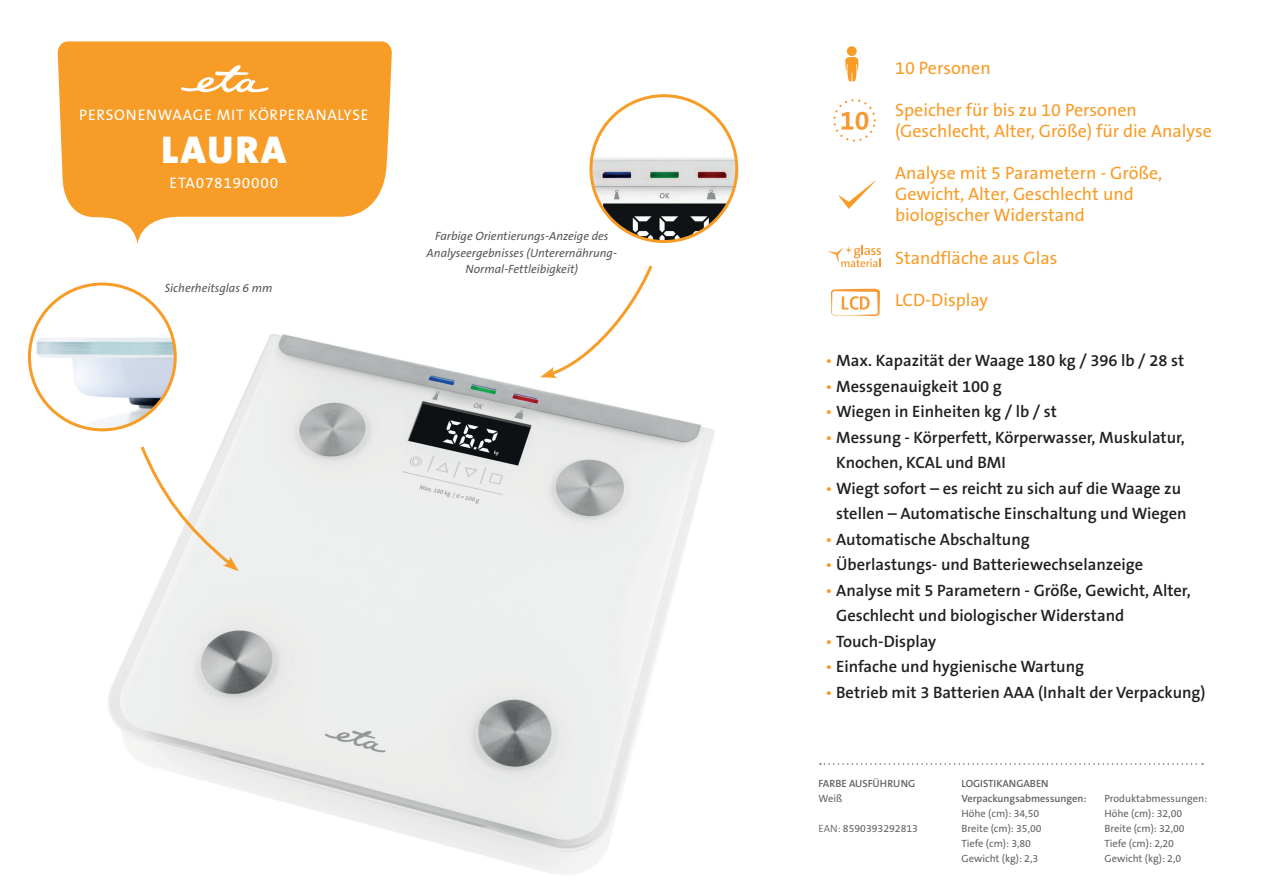
<style>
.page{position:relative;width:1263px;height:893px;background:#fff}
.page>*{position:absolute;margin:0;border:0;box-sizing:border-box;transform-origin:0 0}
.t1{font:900 39px "The Sans CE B9";letter-spacing:.065em;color:#fff}
.t2{font:18px/21px "The Sans CE B5 Plain";color:#f89c28}
.t3{font:600 16.5px/25.5px "The Sans CE B6";color:#231f20}
.t4{font:15.45px "The Sans CE B5 Plain";letter-spacing:.05em;color:#fff}
.t5{font:italic 12px/16.5px "The Sans CE B5";color:#57585a;text-align:center}
.t6{font:10.5px "The Sans CE B5 Plain";color:#636366}
.t7{font:600 10.5px "The Sans CE B6";color:#636366}
.s1{font-family:"The Sans CE B5 Plain";font-weight:400;color:#f89c28}
.s2{font-family:"The Sans CE B4";font-weight:300}
</style>
<div class="page">
<img style="left:82px;top:313px;width:632px;height:562px">
<svg style="left:58px;top:41px;width:334px;height:203px;fill:#f89c28"></svg>
<img style="left:29px;top:284px;width:146px;height:146px;border-radius:73px">
<div style="left:28px;top:283px;width:149px;height:148px;border:3px solid #f89c28;border-radius:50%"></div>
<img style="left:591px;top:96px;width:146px;height:146px;border-radius:73px">
<div style="left:589px;top:94px;width:149px;height:149px;border:3px solid #f89c28;border-radius:50%"></div>
<svg style="left:820px;top:763px;width:383px;height:2px"></svg>
<svg style="left:181px;top:65px;width:87px;height:27px"></svg>
<svg style="left:138px;top:443px;width:101px;height:128px"></svg>
<svg style="left:540px;top:265px;width:115px;height:113px"></svg>
<div style="left:847px;top:46px;width:10px;height:10px;background:#f89c28;border-radius:50%"></div>
<svg style="left:845px;top:57px;width:13px;height:24px"></svg>
<svg style="left:838px;top:181px;width:37px;height:28px"></svg>
<svg style="left:828px;top:245px;width:53px;height:22px"></svg>
<svg style="left:833px;top:99px;width:43px;height:43px"></svg>
<svg style="left:831px;top:289px;width:49px;height:27px"></svg>
<p class="t4" style="left:79px;top:106px;width:291px">PERSONENWAAGE MIT KÖRPERANALYSE</p>
<p class="t1" style="left:162px;top:126px;width:126px">LAURA</p>
<p class="t4" style="left:170px;top:174px;width:110px">ETA078190000</p>
<p class="t5" style="left:165px;top:281px;width:109px">Sicherheitsglas 6 mm</p>
<p class="t5" style="left:427px;top:228px;width:192px">Farbige Orientierungs-Anzeige des<br>Analyseergebnisses (Unterernährung-<br>Normal-Fettleibigkeit)</p>
<p class="t2" style="left:895px;top:58px;width:97px">10 Personen</p>
<p class="t2" style="left:895px;top:100px;width:318px">Speicher für bis zu 10 Personen (Geschlecht, Alter, Größe) für die Analyse</p>
<p class="t2" style="left:895px;top:163px;width:269px">Analyse mit 5 Parametern - Größe,<br>Gewicht, Alter, Geschlecht und biologischer Widerstand</p>
<p class="t2" style="left:895px;top:249px;width:164px">Standfläche aus Glas</p>
<p class="t2" style="left:895px;top:291px;width:95px">LCD-Display</p>
<p class="t3" style="left:826px;top:349px;width:360px"><span class="s1">•</span> Max. Kapazität der Waage 180 kg / 396 lb / 28 st</p>
<p class="t3" style="left:826px;top:374px;width:178px"><span class="s1">•</span> Messgenauigkeit 100 g</p>
<p class="t3" style="left:826px;top:400px;width:233px"><span class="s1">•</span> Wiegen in Einheiten kg / lb / st</p>
<p class="t3" style="left:836px;top:425px;width:350px;text-indent:-11px"><span class="s1">•</span> Messung - Körperfett, Körperwasser, Muskulatur,<br>Knochen, KCAL und BMI</p>
<p class="t3" style="left:836px;top:476px;width:352px;text-indent:-11px"><span class="s1">•</span> Wiegt sofort – es reicht zu sich auf die Waage zu stellen – Automatische Einschaltung und Wiegen</p>
<p class="t3" style="left:826px;top:527px;width:206px"><span class="s1">•</span> Automatische Abschaltung</p>
<p class="t3" style="left:826px;top:553px;width:319px"><span class="s1">•</span> Überlastungs- und Batteriewechselanzeige</p>
<p class="t3" style="left:836px;top:578px;width:356px;text-indent:-11px"><span class="s1">•</span> Analyse mit 5 Parametern - Größe, Gewicht, Alter,<br>Geschlecht und biologischer Widerstand</p>
<p class="t3" style="left:826px;top:629px;width:112px"><span class="s1">•</span> Touch-Display</p>
<p class="t3" style="left:826px;top:655px;width:260px"><span class="s1">•</span> Einfache und hygienische Wartung</p>
<p class="t3" style="left:826px;top:680px;width:381px"><span class="s1">•</span> Betrieb mit 3 Batterien AAA (Inhalt der Verpackung)</p>
<p class="t7" style="left:819px;top:777px;width:98px">FARBE AUSFÜHRUNG</p>
<p class="t6" style="left:819px;top:792px;width:25px">Weiß</p>
<p class="t6" style="left:819px;top:822px;width:101px"><span class="s2">EAN:</span> 8590393292813</p>
<p class="t7" style="left:961px;top:777px;width:89px">LOGISTIKANGABEN</p>
<p class="t7" style="left:961px;top:792px;width:127px">Verpackungsabmessungen:</p>
<p class="t6" style="left:961px;top:807px;width:79px">Höhe (cm): 34,50</p>
<p class="t6" style="left:961px;top:822px;width:82px">Breite (cm): 35,00</p>
<p class="t6" style="left:961px;top:837px;width:71px">Tiefe (cm): 3,80</p>
<p class="t6" style="left:961px;top:852px;width:78px">Gewicht (kg): 2,3</p>
<p class="t6" style="left:1104px;top:792px;width:104px">Produktabmessungen:</p>
<p class="t6" style="left:1104px;top:807px;width:79px">Höhe (cm): 32,00</p>
<p class="t6" style="left:1104px;top:822px;width:82px">Breite (cm): 32,00</p>
<p class="t6" style="left:1104px;top:837px;width:71px">Tiefe (cm): 2,20</p>
<p class="t6" style="left:1104px;top:852px;width:78px">Gewicht (kg): 2,0</p>
</div>
